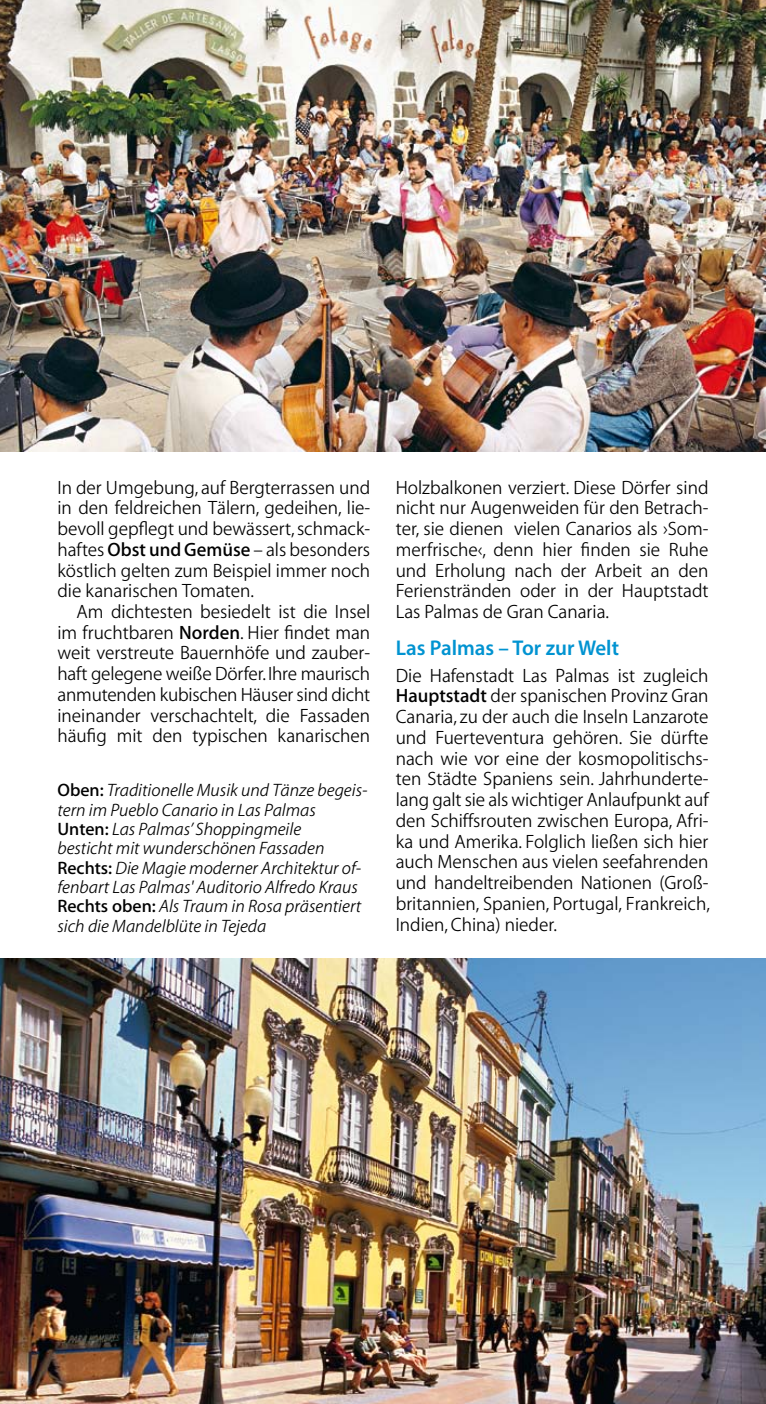
<style>
.page{position:relative;width:766px;height:1404px;background:#fff}
.page>*{position:absolute;margin:0;border:0;box-sizing:border-box;transform-origin:0 0}
.t1{font:600 21.38px "Myriad Pro";color:#0093d1}
.t2{font:300 19.35px/20.7px "ADAC Myriad OT";color:#000;text-align:justify}
.t3{font:italic 300 18px/19.3px "ADAC Myriad OT";color:#000}
.s1{font-weight:700}
.s2{font-weight:700;font-style:normal}
</style>
<div class="page">
<img style="left:0;top:958px;width:765px;height:445px">
<img style="left:0;top:0;width:765px;height:451px">
<p class="t2" style="left:57px;top:477px;width:314px">In der Umgebung, auf Bergterrassen und</p>
<p class="t2" style="left:57px;top:498px;width:314px">in den feldreichen Tälern, gedeihen, lie-</p>
<p class="t2" style="left:57px;top:518px;width:314px">bevoll gepflegt und bewässert, schmack-</p>
<p class="t2" style="left:57px;top:539px;width:314px">haftes <span class="s1">Obst und Gemüse</span> – als besonders</p>
<p class="t2" style="left:57px;top:560px;width:314px">köstlich gelten zum Beispiel immer noch</p>
<p class="t2" style="left:57px;top:580px;width:198px">die kanarischen Tomaten.</p>
<p class="t2" style="left:77px;top:601px;width:295px">Am dichtesten besiedelt ist die Insel</p>
<p class="t2" style="left:57px;top:622px;width:314px">im fruchtbaren <span class="s1">Norden</span>. Hier findet man</p>
<p class="t2" style="left:57px;top:643px;width:314px">weit verstreute Bauernhöfe und zauber-</p>
<p class="t2" style="left:57px;top:663px;width:314px">haft gelegene weiße Dörfer. Ihre maurisch</p>
<p class="t2" style="left:57px;top:684px;width:314px">anmutenden kubischen Häuser sind dicht</p>
<p class="t2" style="left:57px;top:705px;width:314px">ineinander verschachtelt, die Fassaden</p>
<p class="t2" style="left:57px;top:725px;width:314px">häufig mit den typischen kanarischen</p>
<p class="t3" style="left:57px;top:780px;width:310px"><span class="s2">Oben:</span> Traditionelle Musik und Tänze begeis&shy;tern im Pueblo Canario in Las Palmas <span class="s2">Unten:</span> Las Palmas’ Shoppingmeile<br>besticht mit wunderschönen Fassaden <span class="s2">Rechts:</span> Die Magie moderner Architektur of&shy;fenbart Las Palmas' Auditorio Alfredo Kraus <span class="s2">Rechts oben:</span> Als Traum in Rosa präsentiert sich die Mandelblüte in Tejeda</p>
<p class="t2" style="left:395px;top:477px;width:314px">Holzbalkonen verziert. Diese Dörfer sind nicht nur Augenweiden für den Betrach&shy;ter, sie dienen vielen Canarios als ›Som&shy;merfrische‹, denn hier finden sie Ruhe und Erholung nach der Arbeit an den Ferienstränden oder in der Hauptstadt Las Palmas de Gran Canaria.</p>
<p class="t1" style="left:395px;top:633px;width:225px">Las Palmas – Tor zur Welt</p>
<p class="t2" style="left:395px;top:665px;width:315px">Die Hafenstadt Las Palmas ist zugleich <span class="s1">Hauptstadt</span> der spanischen Provinz Gran Canaria, zu der auch die Inseln Lanzarote und Fuerteventura gehören. Sie dürfte nach wie vor eine der kosmopolitischs&shy;ten Städte Spaniens sein. Jahrhunderte&shy;lang galt sie als wichtiger Anlaufpunkt auf den Schiffsrouten zwischen Europa, Afri&shy;ka und Amerika. Folglich ließen sich hier auch Menschen aus vielen seefahrenden und handeltreibenden Nationen (Groß&shy;britannien, Spanien, Portugal, Frankreich, Indien, China) nieder.</p>
</div>
